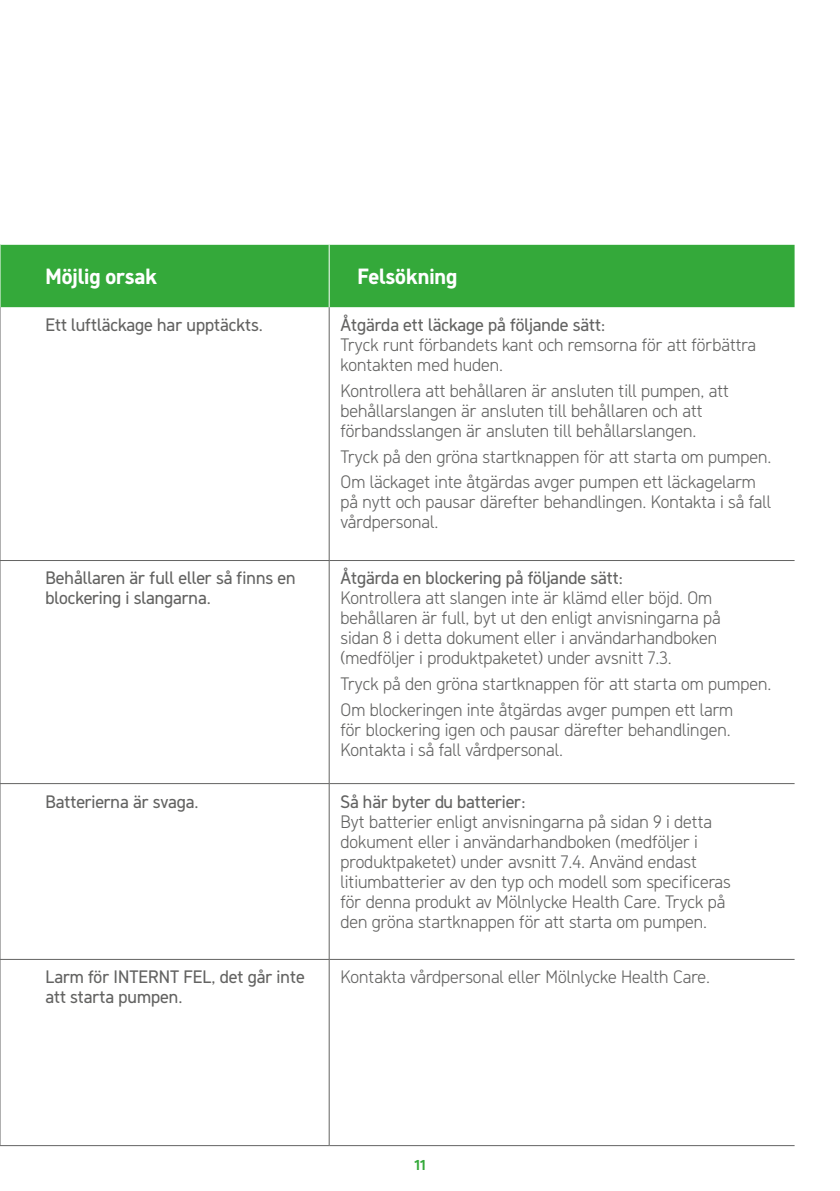
<style>
.page{position:relative;width:840px;height:1191px;background:#fff}
.page>*{position:absolute;margin:0;border:0;box-sizing:border-box;transform-origin:0 0}
.t1{font:700 22px "Molnlycke Sans";color:#fff}
.t2{font:300 18px/20px "Molnlycke Sans";color:#636362}
.t3{font:18px/20px "Molnlycke Sans";color:#636362}
.t4{font:700 14.4px "Molnlycke Sans";color:#34a93a}
</style>
<div class="page">
<div style="left:1px;top:245px;width:793px;height:62px;background:#34a93a"></div>
<hr style="left:0;top:307px;width:1px;height:253px;background:#636362">
<hr style="left:328px;top:307px;width:1px;height:253px;background:#636362">
<hr style="left:0;top:560px;width:329px;height:1px;background:#636362">
<hr style="left:0;top:561px;width:1px;height:222px;background:#636362">
<hr style="left:329px;top:560px;width:465px;height:1px;background:#636362">
<hr style="left:328px;top:561px;width:1px;height:222px;background:#636362">
<hr style="left:0;top:783px;width:329px;height:1px;background:#636362">
<hr style="left:0;top:784px;width:1px;height:175px;background:#636362">
<hr style="left:329px;top:783px;width:465px;height:1px;background:#636362">
<hr style="left:328px;top:784px;width:1px;height:175px;background:#636362">
<hr style="left:0;top:959px;width:329px;height:1px;background:#636362">
<hr style="left:0;top:959px;width:1px;height:186px;background:#636362">
<hr style="left:329px;top:959px;width:465px;height:1px;background:#636362">
<hr style="left:328px;top:959px;width:1px;height:186px;background:#636362">
<hr style="left:328px;top:245px;width:1px;height:62px;background:#fff">
<hr style="left:0;top:1145px;width:329px;height:1px;background:#636362">
<hr style="left:329px;top:1145px;width:465px;height:1px;background:#636362">
<p class="t1" style="left:45px;top:263px;width:113px">Möjlig orsak</p>
<p class="t1" style="left:357px;top:263px;width:101px">Felsökning</p>
<p class="t3" style="left:45px;top:314px;width:219px">Ett luftläckage har upptäckts.</p>
<p class="t3" style="left:340px;top:314px;width:266px">Åtgärda ett läckage på följande sätt:</p>
<p class="t2" style="left:340px;top:335px;width:417px">Tryck runt förbandets kant och remsorna för att förbättra kontakten med huden.</p>
<p class="t2" style="left:340px;top:380px;width:390px">Kontrollera att behållaren är ansluten till pumpen, att behållarslangen är ansluten till behållaren och att förbandsslangen är ansluten till behållarslangen.</p>
<p class="t2" style="left:340px;top:443px;width:432px;line-height:25.6px">Tryck på den gröna startknappen för att starta om pumpen.<br>Om läckaget inte åtgärdas avger pumpen ett läckagelarm</p>
<p class="t2" style="left:340px;top:492px;width:432px">på nytt och pausar därefter behandlingen. Kontakta i så fall vårdpersonal.</p>
<p class="t3" style="left:45px;top:568px;width:251px">Behållaren är full eller så finns en blockering i slangarna.</p>
<p class="t3" style="left:340px;top:568px;width:284px">Åtgärda en blockering på följande sätt:</p>
<p class="t2" style="left:340px;top:588px;width:381px">Kontrollera att slangen inte är klämd eller böjd. Om behållaren är full, byt ut den enligt anvisningarna på sidan 8 i detta dokument eller i användarhandboken (medföljer i produktpaketet) under avsnitt 7.3.</p>
<p class="t2" style="left:340px;top:671px;width:432px;line-height:25.6px">Tryck på den gröna startknappen för att starta om pumpen.<br>Om blockeringen inte åtgärdas avger pumpen ett larm</p>
<p class="t2" style="left:340px;top:719px;width:391px">för blockering igen och pausar därefter behandlingen.<br>Kontakta i så fall vårdpersonal.</p>
<p class="t3" style="left:45px;top:791px;width:155px">Batterierna är svaga.</p>
<p class="t3" style="left:340px;top:791px;width:186px">Så här byter du batterier:</p>
<p class="t2" style="left:340px;top:811px;width:391px">Byt batterier enligt anvisningarna på sidan 9 i detta dokument eller i användarhandboken (medföljer i produktpaketet) under avsnitt 7.4. Använd endast litiumbatterier av den typ och modell som specificeras för denna produkt av Mölnlycke Health Care. Tryck på den gröna startknappen för att starta om pumpen.</p>
<p class="t3" style="left:45px;top:966px;width:261px">Larm för INTERNT FEL, det går inte att starta pumpen.</p>
<p class="t2" style="left:340px;top:967px;width:371px">Kontakta vårdpersonal eller Mölnlycke Health Care.</p>
<p class="t4" style="left:414px;top:1156px;width:13px">11</p>
</div>
